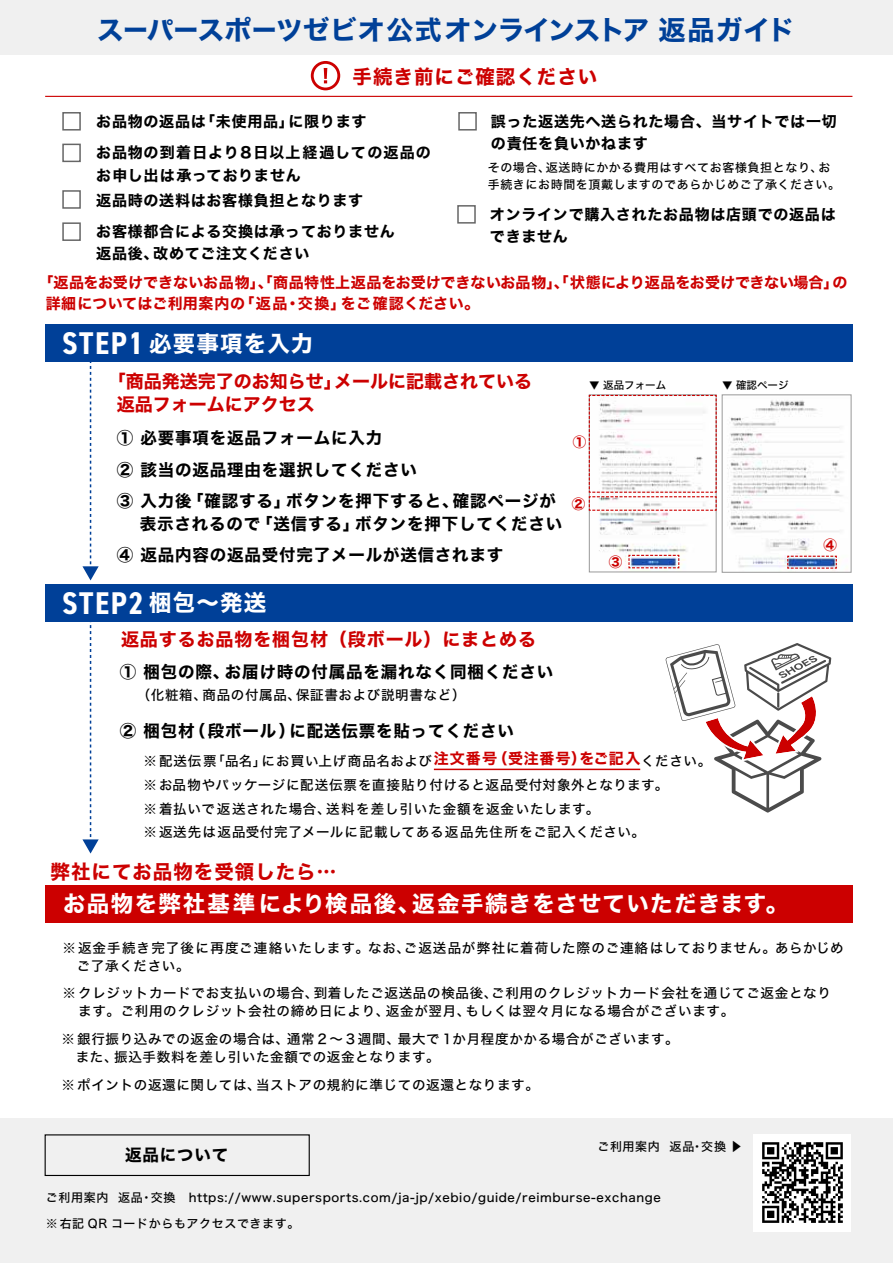
<style>
.page{position:relative;width:893px;height:1263px;background:#fff}
.page>*{position:absolute;margin:0;border:0;box-sizing:border-box;transform-origin:0 0}
.t1{font:700 condensed 31.5px "DIN2014";letter-spacing:.05em;color:#fff}
.t2{font:27px "Hira Kaku Std W7";color:#004098}
.t3{font:22.5px "Hira Kaku Std W7";letter-spacing:.07em;color:#fff}
.t4{font:22.5px "Hira Kaku Std W7";letter-spacing:.05em;color:#fff}
.t5{font:19.5px "Hira Kaku Std W7";letter-spacing:.05em;color:#c00}
.t6{font:18px/22.5px "Hira Kaku Std W7";color:#c00}
.t7{font:18px "Hira Kaku Std W7";letter-spacing:.05em;color:#c00}
.t8{font:16.5px/31.5px "Hira Kaku Std W7";letter-spacing:.05em;color:#000}
.t9{font:15px/31.5px "Hira Kaku Std W7";letter-spacing:.05em;color:#000}
.t10{font:15px/21px "Hira Kaku Std W7";color:#c00}
.t11{font:13.5px/18px "Hira Kaku Std W5";letter-spacing:.05em;color:#000}
.t12{font:13.5px/18px "Hira Kaku Std W5";letter-spacing:.07em;color:#000}
.t13{font:13.5px "Hira Kaku Std W7";color:#c00}
.t14{font:12px/26.1px "Hira Kaku Std W5";letter-spacing:.05em;color:#000}
.t15{font:10.5px "Hira Kaku Std W5";color:#000}
.s1{font-family:"DIN2014";font-weight:700;font-stretch:condensed;font-size:31.5px}
.s2{font-family:"Hira Kaku Std W7";font-weight:400;font-stretch:normal;font-size:22.5px}
.s3{font-family:"Hira Kaku Std W7";font-size:15px;color:#c00}
.s4{font-family:"Koz Go Pr 6 N"}
</style>
<div class="page">
<div style="left:0;top:1119px;width:893px;height:144px;background:#f0f0f0"></div>
<div style="left:45px;top:324px;width:807px;height:37px;background:#004098"></div>
<div style="left:45px;top:885px;width:807px;height:37px;background:#c00"></div>
<svg style="left:82px;top:361px;width:17px;height:219px"></svg>
<img style="left:727px;top:400px;width:116px;height:170px">
<img style="left:599px;top:511px;width:107px;height:59px">
<div style="left:589px;top:395px;width:127px;height:177px;border:1px solid #999"></div>
<svg style="left:628px;top:554px;width:52px;height:15px"></svg>
<svg style="left:787px;top:555px;width:50px;height:14px"></svg>
<div style="left:45px;top:1134px;width:265px;height:42px;border:1px solid #000"></div>
<svg style="left:588px;top:394px;width:129px;height:117px"></svg>
<hr style="left:45px;top:96px;width:807px;height:1px;background:#c00">
<div style="left:62px;top:112px;width:19px;height:19px;border:2px solid #666"></div>
<div style="left:62px;top:144px;width:19px;height:18px;border:2px solid #666"></div>
<div style="left:62px;top:190px;width:19px;height:19px;border:2px solid #666"></div>
<div style="left:457px;top:205px;width:19px;height:19px;border:2px solid #666"></div>
<div style="left:62px;top:222px;width:19px;height:19px;border:2px solid #666"></div>
<div style="left:458px;top:112px;width:19px;height:19px;border:2px solid #666"></div>
<svg style="left:311px;top:61px;width:29px;height:29px"></svg>
<hr style="left:434px;top:769px;width:206px;height:1px;background:#c00">
<div style="left:45px;top:584px;width:807px;height:37px;background:#004098"></div>
<svg style="left:82px;top:621px;width:17px;height:232px"></svg>
<svg style="left:665px;top:643px;width:166px;height:169px"></svg>
<div style="left:0;top:0;width:893px;height:54px;background:#f0f0f0"></div>
<div style="left:754px;top:1134px;width:97px;height:97px;background:#fff"></div>
<svg style="left:762px;top:1142px;width:81px;height:81px"></svg>
<h2 class="t2" style="left:97px;top:8px;width:699px">スーパースポーツゼビオ公式オンラインストア返品ガイド</h2>
<h3 class="t5" style="left:353px;top:62px;width:246px">手続き前にご確認ください</h3>
<p class="t9" style="left:96px;top:106px;width:336px">お品物の返品は「未使用品」に限ります<br>お品物の到着日より８日以上経過しての返品の</p>
<p class="t9" style="left:96px;top:163px;width:269px;line-height:25.7px">お申し出は承っておりません<br>返品時の送料はお客様負担となります</p>
<p class="t9" style="left:491px;top:111px;width:347px;line-height:22.5px">誤った返送先へ送られた場合、当サイトでは一切の責任を負いかねます</p>
<p class="t14" style="left:488px;top:159px;width:354px;line-height:16.5px">その場合、返送時にかかる費用はすべてお客様負担となり、お手続きにお時間を頂戴しますのであらかじめご了承ください。</p>
<p class="t9" style="left:490px;top:199px;width:347px">オンラインで購入されたお品物は店頭での返品は</p>
<p class="t9" style="left:96px;top:216px;width:300px">お客様都合による交換は承っておりません</p>
<p class="t9" style="left:490px;top:222px;width:79px">できません</p>
<p class="t9" style="left:96px;top:238px;width:215px">返品後、改めてご注文ください</p>
<p class="t10" style="left:46px;top:272px;width:803px;text-indent:-8px">「返品をお受けできないお品物」、「商品特性上返品をお受けできないお品物」、「状態により返品をお受けできない場合」の詳細についてはご利用案内の「返品・交換」をご確認ください。</p>
<h3 class="t4" style="left:62px;top:325px;width:253px"><span class="s1">STEP1</span> 必要事項を入力</h3>
<h3 class="t6" style="left:117px;top:371px;width:417px;text-indent:-9px">「商品発送完了のお知らせ」メールに記載されている返品フォームにアクセス</h3>
<p class="t8" style="left:117px;top:423px;width:441px">① 必要事項を返品フォームに入力<br>② 該当の返品理由を選択してください<br>③ 入力後「確認する」ボタンを押下すると、確認ページが</p>
<p class="t8" style="left:117px;top:509px;width:447px;line-height:30.9px;text-indent:23px">表示されるので「送信する」ボタンを押下してください<br>④ 返品内容の返品受付完了メールが送信されます</p>
<h1 class="t1" style="left:62px;top:582px;width:206px">STEP2 <span class="s2">梱包～発送</span></h1>
<h3 class="t7" style="left:121px;top:625px;width:416px">返品するお品物を梱包材（段ボール）にまとめる</h3>
<p class="t8" style="left:120px;top:657px;width:435px">① 梱包の際、お届け時の付属品を漏れなく同梱ください</p>
<p class="t11" style="left:137px;top:686px;width:330px">（化粧箱、商品の付属品、保証書および説明書など）</p>
<p class="t8" style="left:120px;top:716px;width:396px">② 梱包材（段ボール）に配送伝票を貼ってください</p>
<p class="t15" style="left:589px;top:377px;width:78px">▼ 返品フォーム</p>
<p class="t15" style="left:722px;top:377px;width:68px">▼ 確認ページ</p>
<p class="t13" style="left:573px;top:431px;width:15px">①</p>
<p class="t13" style="left:572px;top:493px;width:15px">②</p>
<p class="t13" style="left:609px;top:551px;width:15px">③</p>
<p class="t11" style="left:143px;top:752px;width:569px">※配送伝票「品名」にお買い上げ商品名および<span class="s3">注文番号（受注番号）をご記入</span>ください。</p>
<p class="t11" style="left:143px;top:776px;width:526px">※お品物やパッケージに配送伝票を直接貼り付けると返品受付対象外となります。</p>
<p class="t11" style="left:143px;top:823px;width:503px">※返送先は返品受付完了メールに記載してある返品先住所をご記入ください。</p>
<p class="t11" style="left:143px;top:800px;width:457px">※着払いで返送された場合、送料を差し引いた金額を返金いたします。</p>
<h3 class="t5" style="left:51px;top:856px;width:287px">弊社にてお品物を受領したら…</h3>
<h3 class="t3" style="left:63px;top:886px;width:726px">お品物を弊社基準により検品後、返金手続きをさせていただきます。</h3>
<p class="t13" style="left:824px;top:535px;width:15px">④</p>
<p class="t12" style="left:63px;top:939px;width:783px">※返金手続き完了後に再度ご連絡いたします。なお、ご返送品が弊社に着荷した際のご連絡はしておりません。あらかじめ　ご了承ください。</p>
<p class="t11" style="left:78px;top:984px;width:754px;text-indent:-16px">※クレジットカードでお支払いの場合、到着したご返送品の検品後、ご利用のクレジットカード会社を通じてご返金となります。ご利用のクレジット会社の締め日により、返金が翌月、もしくは翌々月になる場合がございます。</p>
<p class="t11" style="left:62px;top:1030px;width:619px">※銀行振り込みでの返金の場合は、通常２～３週間、最大で１か月程度かかる場合がございます。　また、振込手数料を差し引いた金額での返金となります。</p>
<p class="t11" style="left:62px;top:1075px;width:479px">※ポイントの返還に関しては、当ストアの規約に準じての返還となります。</p>
<p class="t14" style="left:597px;top:1134px;width:146px">ご利用案内 返品・交換 <span class="s4">▶</span></p>
<p class="t8" style="left:125px;top:1140px;width:105px">返品について</p>
<p class="t14" style="left:46px;top:1184px;width:616px">ご利用案内 返品・交換　https://www.supersports.com/ja-jp/xebio/guide/reimburse-exchange ※右記 QR コードからもアクセスできます。</p>
</div>
